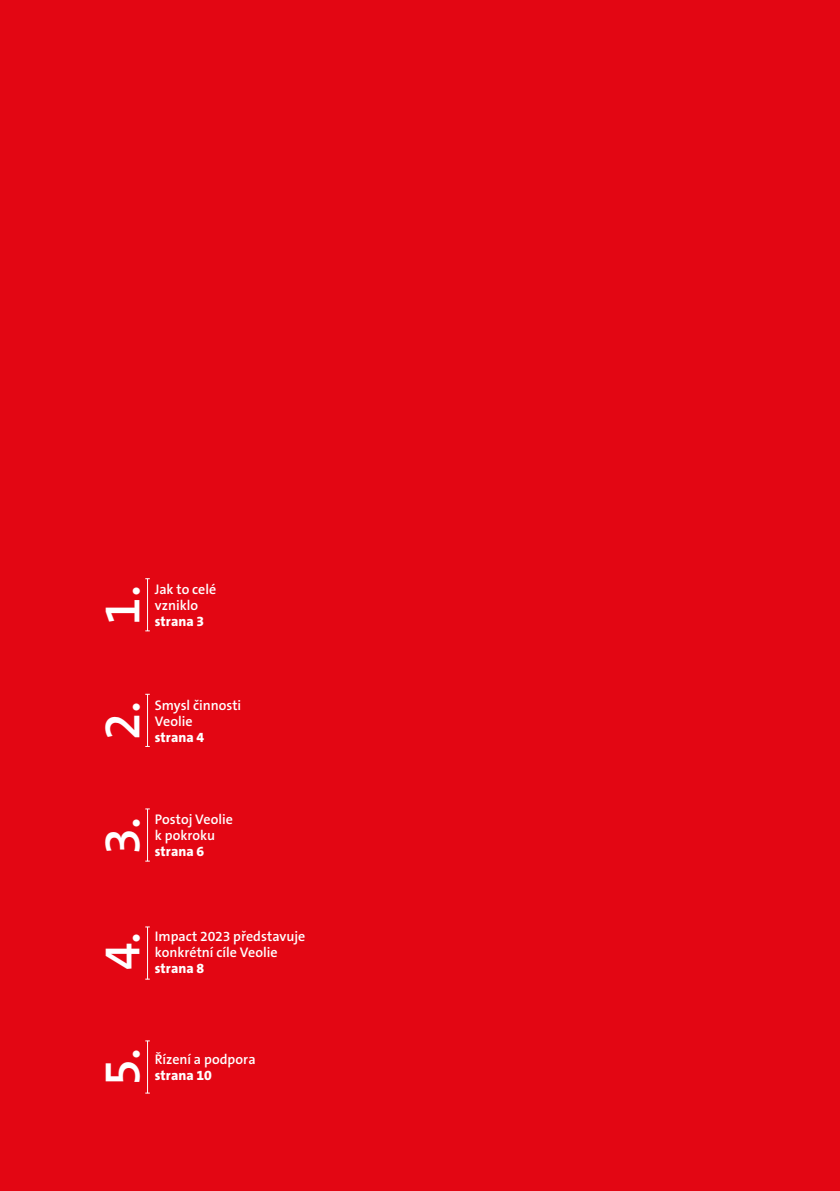
<style>
.page{position:relative;width:840px;height:1191px;background:#fff}
.page>*{position:absolute;margin:0;border:0;box-sizing:border-box;transform-origin:0 0}
.t1{font:49.8px "The Sans Veolia W6 Se Bld";color:#fff}
.t2{font:14px/16px "The Sans Veolia W6 Se Bld";color:#fff}
.t3{font:14px "The Sans Veolia W8 Ex Bld";letter-spacing:.005em;color:#fff}
</style>
<div class="page">
<div style="left:0;top:0;width:839px;height:1191px;background:#e30613"></div>
<hr style="left:147px;top:1041px;width:1px;height:52px;background:#fff">
<hr style="left:147px;top:927px;width:1px;height:52px;background:#fff">
<hr style="left:147px;top:809px;width:1px;height:52px;background:#fff">
<hr style="left:147px;top:694px;width:1px;height:52px;background:#fff">
<hr style="left:147px;top:579px;width:1px;height:52px;background:#fff">
<h1 class="t1" style="left:90px;top:624px;width:41px;rotate:-90deg">1.</h1>
<p class="t2" style="left:155px;top:581px;width:63px">Jak to celé vzniklo</p>
<p class="t3" style="left:155px;top:612px;width:51px">strana 3</p>
<h1 class="t1" style="left:90px;top:740px;width:41px;rotate:-90deg">2.</h1>
<p class="t2" style="left:155px;top:697px;width:88px">Smysl činnosti<br>Veolie</p>
<p class="t3" style="left:155px;top:727px;width:51px">strana 4</p>
<h1 class="t1" style="left:90px;top:854px;width:39px;rotate:-90deg">3.</h1>
<p class="t2" style="left:155px;top:811px;width:80px">Postoj Veolie k pokroku</p>
<p class="t3" style="left:155px;top:842px;width:51px">strana 6</p>
<h1 class="t1" style="left:90px;top:970px;width:40px;rotate:-90deg">4.</h1>
<p class="t2" style="left:155px;top:928px;width:152px">Impact 2023 představuje konkrétní cíle Veolie</p>
<p class="t3" style="left:155px;top:959px;width:51px">strana 8</p>
<h1 class="t1" style="left:90px;top:1085px;width:39px;rotate:-90deg">5.</h1>
<p class="t2" style="left:155px;top:1051px;width:102px">Řízení a podpora</p>
<p class="t3" style="left:155px;top:1066px;width:59px">strana 10</p>
</div>
